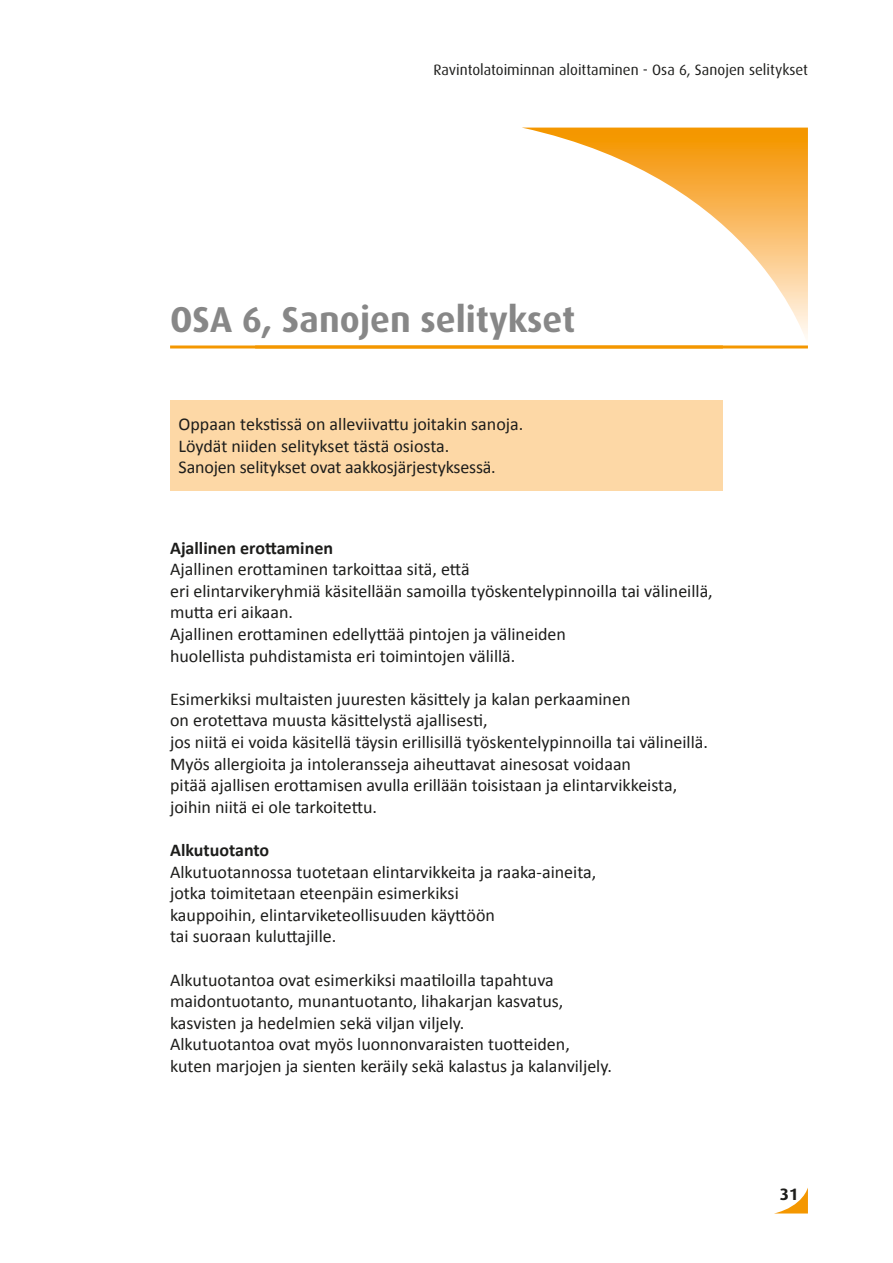
<style>
.page{position:relative;width:893px;height:1263px;background:#fff}
.page>*{position:absolute;margin:0;border:0;box-sizing:border-box;transform-origin:0 0}
.Luvun_otsikko{font:700 36px "Dax";color:#878787}
.Leipäteksti{font:18px/21.6px "Calibri";color:#1d1d1b}
.Leipäteksti-2{font:700 18px "Calibri";color:#1d1d1b}
.t1{font:700 16.5px "Dax";color:#1d1d1b}
.Ylätunniste_oikea{font:15px "Dax";color:#1d1d1b}
</style>
<div class="page">
<svg style="left:776px;top:1187px;width:32px;height:26px"></svg>
<div style="left:170px;top:400px;width:553px;height:90px;background:#fdd8a6"></div>
<hr style="left:170px;top:345px;width:553px;height:3px;background:#f49700">
<svg style="left:524px;top:128px;width:284px;height:210px"></svg>
<hr style="left:255px;top:345px;width:553px;height:3px;background:#f49700">
<p class="Ylätunniste_oikea" style="left:433px;top:61px;width:376px">Ravintolatoiminnan aloittaminen - Osa 6, Sanojen selitykset</p>
<p class="Luvun_otsikko" style="left:170px;top:298px;width:407px">OSA 6, Sanojen selitykset</p>
<p class="Leipäteksti" style="left:179px;top:413px;width:346px">Oppaan tekstissä on alleviivattu joitakin sanoja.<br>Löydät niiden selitykset tästä osiosta.<br>Sanojen selitykset ovat aakkosjärjestyksessä.</p>
<p class="Leipäteksti-2" style="left:170px;top:536px;width:164px">Ajallinen erottaminen</p>
<p class="Leipäteksti" style="left:170px;top:558px;width:544px">Ajallinen erottaminen tarkoittaa sitä, että<br>eri elintarvikeryhmiä käsitellään samoilla työskentelypinnoilla tai välineillä, mutta eri aikaan.<br>Ajallinen erottaminen edellyttää pintojen ja välineiden<br>huolellista puhdistamista eri toimintojen välillä.</p>
<p class="Leipäteksti" style="left:170px;top:688px;width:539px">Esimerkiksi multaisten juuresten käsittely ja kalan perkaaminen<br>on erotettava muusta käsittelystä ajallisesti,<br>jos niitä ei voida käsitellä täysin erillisillä työskentelypinnoilla tai välineillä.<br>Myös allergioita ja intoleransseja aiheuttavat ainesosat voidaan<br>pitää ajallisen erottamisen avulla erillään toisistaan ja elintarvikkeista, joihin niitä ei ole tarkoitettu.</p>
<p class="Leipäteksti-2" style="left:170px;top:838px;width:101px">Alkutuotanto</p>
<p class="Leipäteksti" style="left:170px;top:861px;width:428px">Alkutuotannossa tuotetaan elintarvikkeita ja raaka-aineita, jotka toimitetaan eteenpäin esimerkiksi<br>kauppoihin, elintarviketeollisuuden käyttöön<br>tai suoraan kuluttajille.</p>
<p class="Leipäteksti" style="left:170px;top:969px;width:395px">Alkutuotantoa ovat esimerkiksi maatiloilla tapahtuva maidontuotanto, munantuotanto, lihakarjan kasvatus, kasvisten ja hedelmien sekä viljan viljely.</p>
<p class="Leipäteksti" style="left:170px;top:1034px;width:443px">Alkutuotantoa ovat myös luonnonvaraisten tuotteiden, kuten marjojen ja sienten keräily sekä kalastus ja kalanviljely.</p>
<p class="t1" style="left:780px;top:1184px;width:20px">31</p>
</div>
